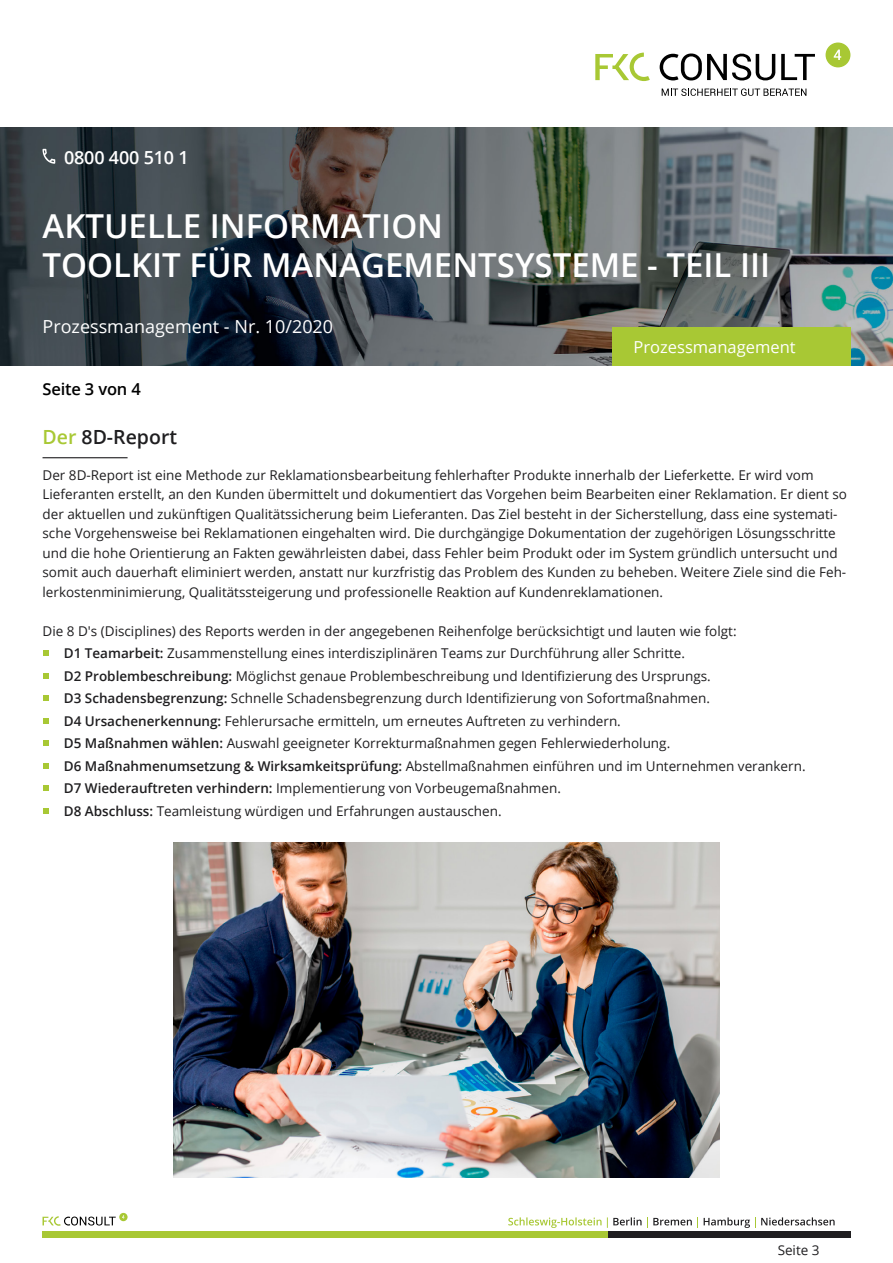
<style>
.page{position:relative;width:893px;height:1263px;background:#fff}
.page>*{position:absolute;margin:0;border:0;box-sizing:border-box;transform-origin:0 0}
.t1{font:600 33px/39px "Open Sans";color:#fff}
.t2{font:600 19.5px "Open Sans";color:#1f1e20}
.t3{font:18px "Open Sans";color:#fff}
.t4{font:600 18px "Open Sans";letter-spacing:-.01em;color:#fff}
.t5{font:16.5px "Open Sans";color:#fff}
.t6{font:600 16.5px "Open Sans";letter-spacing:-.01em;color:#000}
.t7{font:13.5px/22.5px "Open Sans";color:#1f1e20}
.s1{color:#a8c834}
.s2{font-weight:600}
</style>
<div class="page">
<img style="left:0;top:128px;width:893px;height:238px">
<svg style="left:595px;top:53px;width:55px;height:28px"></svg>
<svg style="left:660px;top:53px;width:115px;height:28px"></svg>
<svg style="left:781px;top:54px;width:34px;height:26px"></svg>
<div style="left:825px;top:43px;width:25px;height:24px;background:#a8c834;border-radius:50%"></div>
<svg style="left:834px;top:50px;width:7px;height:10px"></svg>
<svg style="left:662px;top:88px;width:144px;height:8px"></svg>
<svg style="left:43px;top:1216px;width:73px;height:10px"></svg>
<svg style="left:119px;top:1213px;width:9px;height:8px"></svg>
<div style="left:43px;top:1231px;width:578px;height:6px;background:#a8c834"></div>
<div style="left:608px;top:1231px;width:242px;height:6px;background:#1f1e20"></div>
<svg style="left:704px;top:1217px;width:131px;height:11px"></svg>
<svg style="left:508px;top:1217px;width:190px;height:11px"></svg>
<div style="left:612px;top:327px;width:238px;height:39px;background:#a8c834"></div>
<svg style="left:43px;top:149px;width:12px;height:15px"></svg>
<hr style="left:43px;top:457px;width:85px;height:1px;background:#1f1e20">
<svg style="left:43px;top:650px;width:5px;height:6px"></svg>
<svg style="left:43px;top:673px;width:5px;height:5px"></svg>
<svg style="left:43px;top:695px;width:5px;height:6px"></svg>
<svg style="left:43px;top:718px;width:5px;height:5px"></svg>
<svg style="left:43px;top:740px;width:5px;height:6px"></svg>
<svg style="left:43px;top:763px;width:5px;height:5px"></svg>
<svg style="left:43px;top:785px;width:5px;height:6px"></svg>
<svg style="left:43px;top:808px;width:5px;height:5px"></svg>
<img style="left:174px;top:842px;width:545px;height:336px">
<h3 class="t4" style="left:64px;top:145px;width:126px">0800 400 510 1</h3>
<h1 class="t1" style="left:43px;top:206px;width:729px">AKTUELLE INFORMATION<br>TOOLKIT FÜR MANAGEMENTSYSTEME - TEIL III</h1>
<h3 class="t3" style="left:43px;top:314px;width:292px">Prozessmanagement - Nr. 10/2020</h3>
<p class="t6" style="left:43px;top:378px;width:100px">Seite 3 von 4</p>
<p class="t5" style="left:634px;top:336px;width:164px">Prozessmanagement</p>
<h2 class="t2" style="left:43px;top:424px;width:136px"><span class="s1">Der</span> 8D-Report</h2>
<p class="t7" style="left:43px;top:465px;width:806px;line-height:19.5px">Der 8D-Report ist eine Methode zur Reklamationsbearbeitung fehlerhafter Produkte innerhalb der Lieferkette. Er wird vom Lieferanten erstellt, an den Kunden übermittelt und dokumentiert das Vorgehen beim Bearbeiten einer Reklamation. Er dient so der aktuellen und zukünftigen Qualitätssicherung beim Lieferanten. Das Ziel besteht in der Sicherstellung, dass eine systemati&shy;sche Vorgehensweise bei Reklamationen eingehalten wird. Die durchgängige Dokumentation der zugehörigen Lösungsschritte und die hohe Orientierung an Fakten gewährleisten dabei, dass Fehler beim Produkt oder im System gründlich untersucht und somit auch dauerhaft eliminiert werden, anstatt nur kurzfristig das Problem des Kunden zu beheben. Weitere Ziele sind die Feh&shy;lerkostenminimierung, Qualitätssteigerung und professionelle Reaktion auf Kundenreklamationen.</p>
<p class="t7" style="left:64px;top:619px;width:743px;text-indent:-21px">Die 8 D's (Disciplines) des Reports werden in der angegebenen Reihenfolge berücksichtigt und lauten wie folgt:<br><span class="s2">D1 Teamarbeit:</span> Zusammenstellung eines interdisziplinären Teams zur Durchführung aller Schritte.<br><span class="s2">D2 Problembeschreibung:</span> Möglichst genaue Problembeschreibung und Identifizierung des Ursprungs.<br><span class="s2">D3 Schadensbegrenzung:</span> Schnelle Schadensbegrenzung durch Identifizierung von Sofortmaßnahmen.<br><span class="s2">D4 Ursachenerkennung:</span> Fehlerursache ermitteln, um erneutes Auftreten zu verhindern.<br><span class="s2">D5 Maßnahmen wählen:</span> Auswahl geeigneter Korrekturmaßnahmen gegen Fehlerwiederholung.<br><span class="s2">D6 Maßnahmenumsetzung &amp; Wirksamkeitsprüfung:</span> Abstellmaßnahmen einführen und im Unternehmen verankern.<br><span class="s2">D7 Wiederauftreten verhindern:</span> Implementierung von Vorbeugemaßnahmen.<br><span class="s2">D8 Abschluss:</span> Teamleistung würdigen und Erfahrungen austauschen.</p>
<p class="t7" style="left:778px;top:1239px;width:43px">Seite 3</p>
</div>
